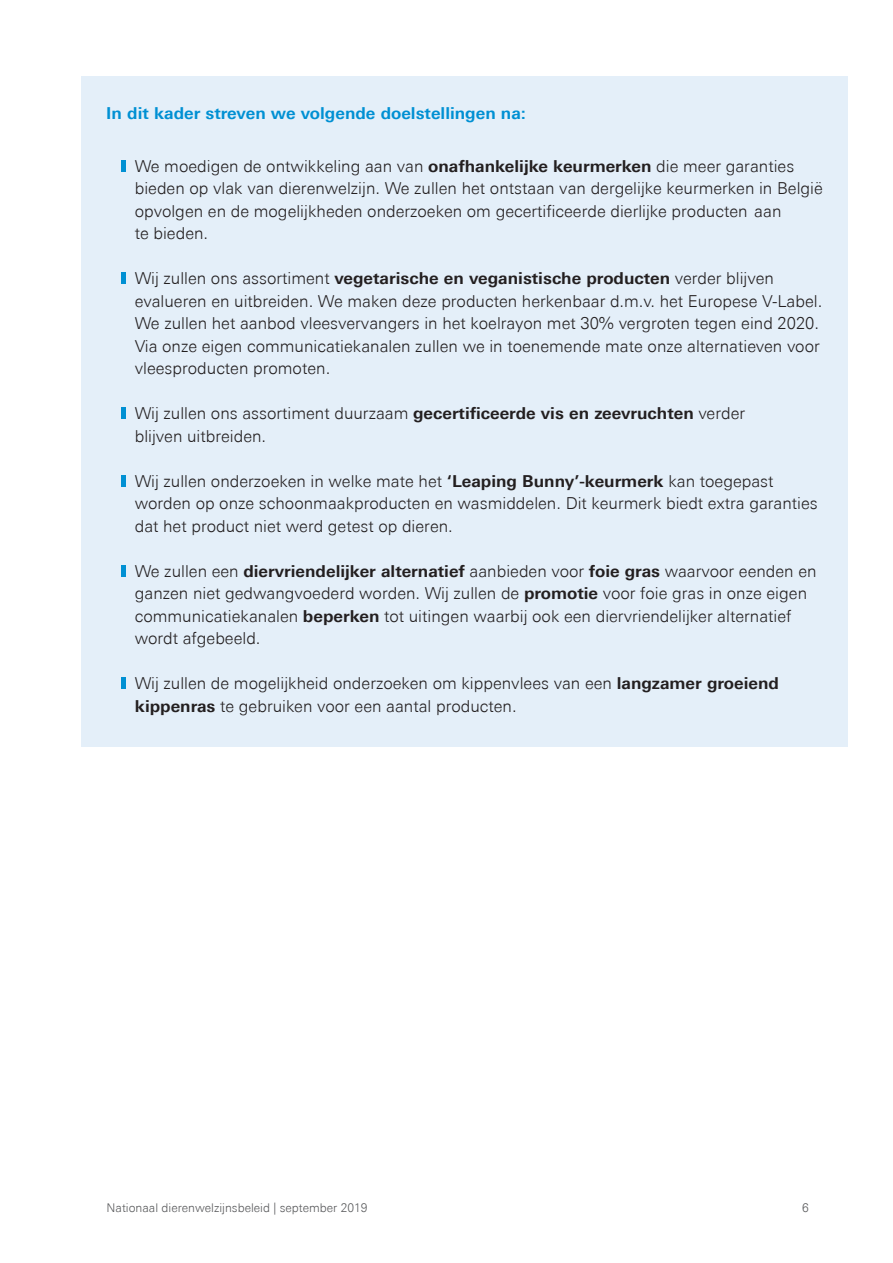
<style>
.page{position:relative;width:893px;height:1263px;background:#fff}
.page>*{position:absolute;margin:0;border:0;box-sizing:border-box;transform-origin:0 0}
.t1{font:300 16.5px/22.5px "Univers Next Pro";color:#231f20}
.t2{font:700 16.5px "Univers Next Pro";color:#0090d3}
.t3{font:300 12px "Univers Next Pro";color:#57585a}
.s1{font-weight:700}
</style>
<div class="page">
<div style="left:82px;top:77px;width:766px;height:670px;background:#e4eff9"></div>
<div style="left:121px;top:160px;width:5px;height:12px;background:#0090d3"></div>
<div style="left:121px;top:272px;width:5px;height:12px;background:#0090d3"></div>
<div style="left:121px;top:407px;width:5px;height:12px;background:#0090d3"></div>
<div style="left:121px;top:475px;width:5px;height:12px;background:#0090d3"></div>
<div style="left:121px;top:565px;width:5px;height:12px;background:#0090d3"></div>
<div style="left:121px;top:677px;width:5px;height:12px;background:#0090d3"></div>
<p class="t2" style="left:106px;top:103px;width:421px">In dit kader streven we volgende doelstellingen na:</p>
<p class="t1" style="left:135px;top:154px;width:690px">We moedigen de ontwikkeling aan van <span class="s1">onafhankelijke keurmerken</span> die meer garanties bieden op vlak van dierenwelzijn. We zullen het ontstaan van dergelijke keurmerken in België opvolgen en de mogelijkheden onderzoeken om gecertificeerde dierlijke producten aan<br>te bieden.</p>
<p class="t1" style="left:135px;top:267px;width:689px">Wij zullen ons assortiment <span class="s1">vegetarische en veganistische producten</span> verder blijven evalueren en uitbreiden. We maken deze producten herkenbaar d.m.v. het Europese V-Label.<br>We zullen het aanbod vleesvervangers in het koelrayon met 30% vergroten tegen eind 2020.<br>Via onze eigen communicatiekanalen zullen we in toenemende mate onze alternatieven voor vleesproducten promoten.</p>
<p class="t1" style="left:135px;top:402px;width:612px">Wij zullen ons assortiment duurzaam <span class="s1">gecertificeerde vis en zeevruchten</span> verder blijven uitbreiden.</p>
<p class="t1" style="left:135px;top:469px;width:685px">Wij zullen onderzoeken in welke mate het <span class="s1">‘Leaping Bunny’-keurmerk</span> kan toegepast worden op onze schoonmaakproducten en wasmiddelen. Dit keurmerk biedt extra garanties dat het product niet werd getest op dieren.</p>
<p class="t1" style="left:135px;top:559px;width:683px">We zullen een <span class="s1">diervriendelijker alternatief</span> aanbieden voor <span class="s1">foie gras</span> waarvoor eenden en ganzen niet gedwangvoederd worden. Wij zullen de <span class="s1">promotie</span> voor foie gras in onze eigen communicatiekanalen <span class="s1">beperken</span> tot uitingen waarbij ook een diervriendelijker alternatief wordt afgebeeld.</p>
<p class="t1" style="left:135px;top:672px;width:646px">Wij zullen de mogelijkheid onderzoeken om kippenvlees van een <span class="s1">langzamer groeiend kippenras</span> te gebruiken voor een aantal producten.</p>
<p class="t3" style="left:107px;top:1201px;width:263px">Nationaal dierenwelzijnsbeleid | september 2019</p>
<p class="t3" style="left:802px;top:1201px;width:8px">6</p>
</div>
